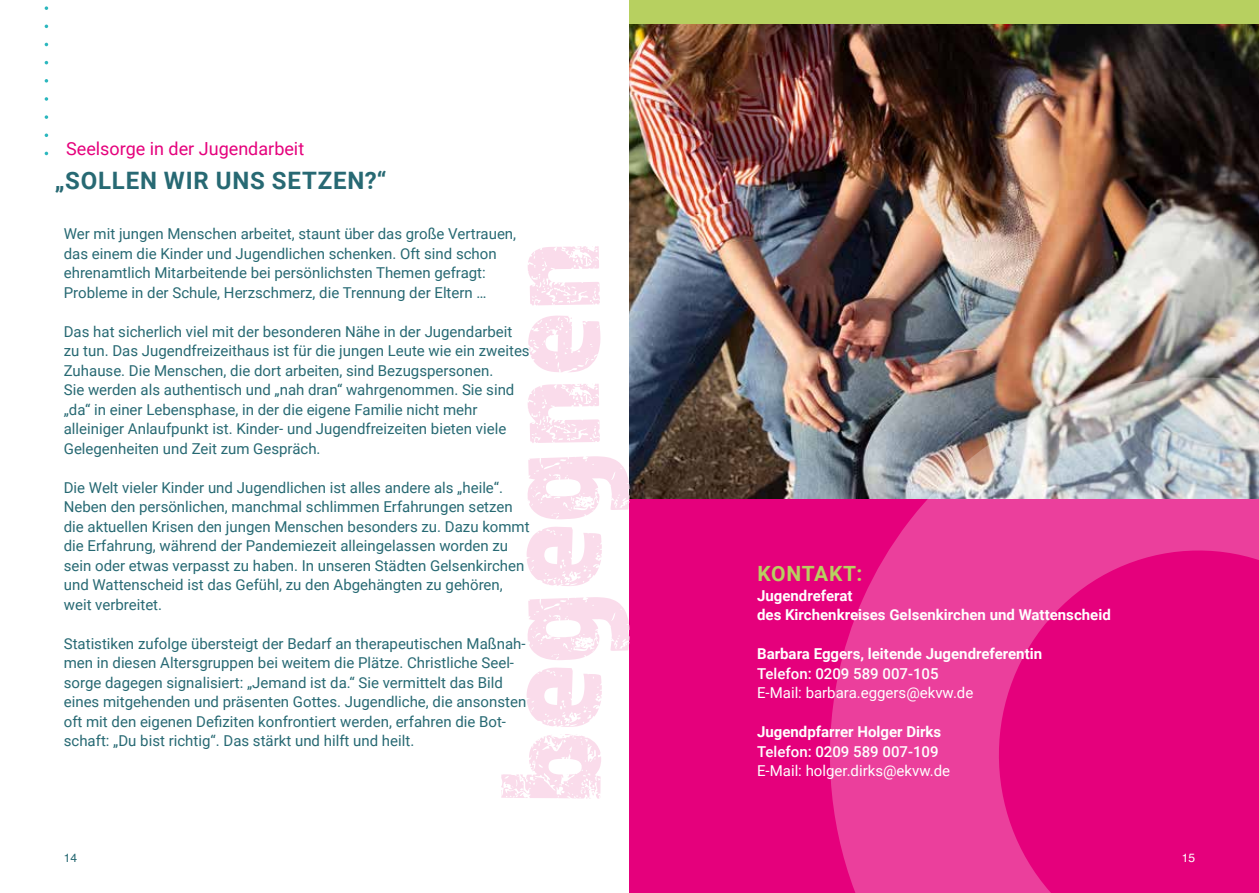
<style>
.page{position:relative;width:1259px;height:893px;background:#fff}
.page>*{position:absolute;margin:0;border:0;box-sizing:border-box;transform-origin:0 0}
.t1{font:700 24px "Roboto";letter-spacing:.035em;color:#276973}
.t2{font:700 21px "Roboto";letter-spacing:.03em;color:#b7d060}
.t3{font:18px "Roboto";color:#e5007c}
.t4{font:15px/19.5px "Roboto";color:#276973}
.t5{font:700 15px/19.5px "Roboto";color:#fff}
.t6{font:15px "Roboto";color:#fff}
.t7{font:500 15px "Roboto";color:#fff}
.t8{font:12px "Helvetica";color:#276973}
.t9{font:12px "Helvetica";color:#fff}
</style>
<div class="page">
<div style="left:629px;top:497px;width:630px;height:396px;background:#e5007c"></div>
<img style="left:629px;top:23px;width:630px;height:475px">
<svg style="left:45px;top:115px;width:3px;height:4px"></svg>
<svg style="left:45px;top:97px;width:3px;height:4px"></svg>
<svg style="left:45px;top:79px;width:3px;height:4px"></svg>
<svg style="left:45px;top:6px;width:3px;height:4px"></svg>
<svg style="left:828px;top:376px;width:431px;height:517px"></svg>
<div style="left:629px;top:0;width:630px;height:23px;background:#b7d060"></div>
<svg style="left:501px;top:246px;width:128px;height:553px"></svg>
<p class="t3" style="left:66px;top:136px;width:240px">Seelsorge in der Jugendarbeit</p>
<h1 class="t1" style="left:55px;top:164px;width:333px">„SOLLEN WIR UNS SETZEN?“</h1>
<p class="t4" style="left:64px;top:223px;width:454px">Wer mit jungen Menschen arbeitet, staunt über das große Vertrauen, das einem die Kinder und Jugendlichen schenken. Oft sind schon ehrenamtlich Mitarbeitende bei persönlichsten Themen gefragt:<br>Probleme in der Schule, Herzschmerz, die Trennung der Eltern …</p>
<p class="t4" style="left:64px;top:321px;width:467px">Das hat sicherlich viel mit der besonderen Nähe in der Jugendarbeit zu tun. Das Jugendfreizeithaus ist für die jungen Leute wie ein zweites Zuhause. Die Menschen, die dort arbeiten, sind Bezugspersonen.<br>Sie werden als authentisch und „nah dran“ wahrgenommen. Sie sind „da“ in einer Lebensphase, in der die eigene Familie nicht mehr alleiniger Anlaufpunkt ist. Kinder- und Jugendfreizeiten bieten viele Gelegenheiten und Zeit zum Gespräch.</p>
<p class="t4" style="left:64px;top:477px;width:467px">Die Welt vieler Kinder und Jugendlichen ist alles andere als „heile“.<br>Neben den persönlichen, manchmal schlimmen Erfahrungen setzen die aktuellen Krisen den jungen Menschen besonders zu. Dazu kommt die Erfahrung, während der Pandemiezeit alleingelassen worden zu sein oder etwas verpasst zu haben. In unseren Städten Gelsenkirchen und Wattenscheid ist das Gefühl, zu den Abgehängten zu gehören, weit verbreitet.</p>
<p class="t4" style="left:64px;top:633px;width:464px">Statistiken zufolge übersteigt der Bedarf an therapeutischen Maßnah&shy;men in diesen Altersgruppen bei weitem die Plätze. Christliche Seel&shy;sorge dagegen signalisiert: „Jemand ist da.“ Sie vermittelt das Bild eines mitgehenden und präsenten Gottes. Jugendliche, die ansonsten oft mit den eigenen Defiziten konfrontiert werden, erfahren die Bot&shy;schaft: „Du bist richtig“. Das stärkt und hilft und heilt.</p>
<p class="t8" style="left:64px;top:849px;width:15px">14</p>
<h2 class="t2" style="left:757px;top:559px;width:106px">KONTAKT:</h2>
<p class="t5" style="left:757px;top:585px;width:355px">Jugendreferat<br>des Kirchenkreises Gelsenkirchen und Wattenscheid</p>
<p class="t5" style="left:757px;top:644px;width:286px">Barbara Eggers, leitende Jugendreferentin</p>
<p class="t7" style="left:757px;top:663px;width:183px">Telefon: 0209 589 007-105</p>
<p class="t6" style="left:757px;top:683px;width:218px">E-Mail: barbara.eggers@ekvw.de</p>
<p class="t5" style="left:757px;top:722px;width:186px">Jugendpfarrer Holger Dirks</p>
<p class="t7" style="left:757px;top:741px;width:183px">Telefon: 0209 589 007-109</p>
<p class="t6" style="left:757px;top:761px;width:195px">E-Mail: holger.dirks@ekvw.de</p>
<p class="t9" style="left:1181px;top:849px;width:15px">15</p>
</div>
